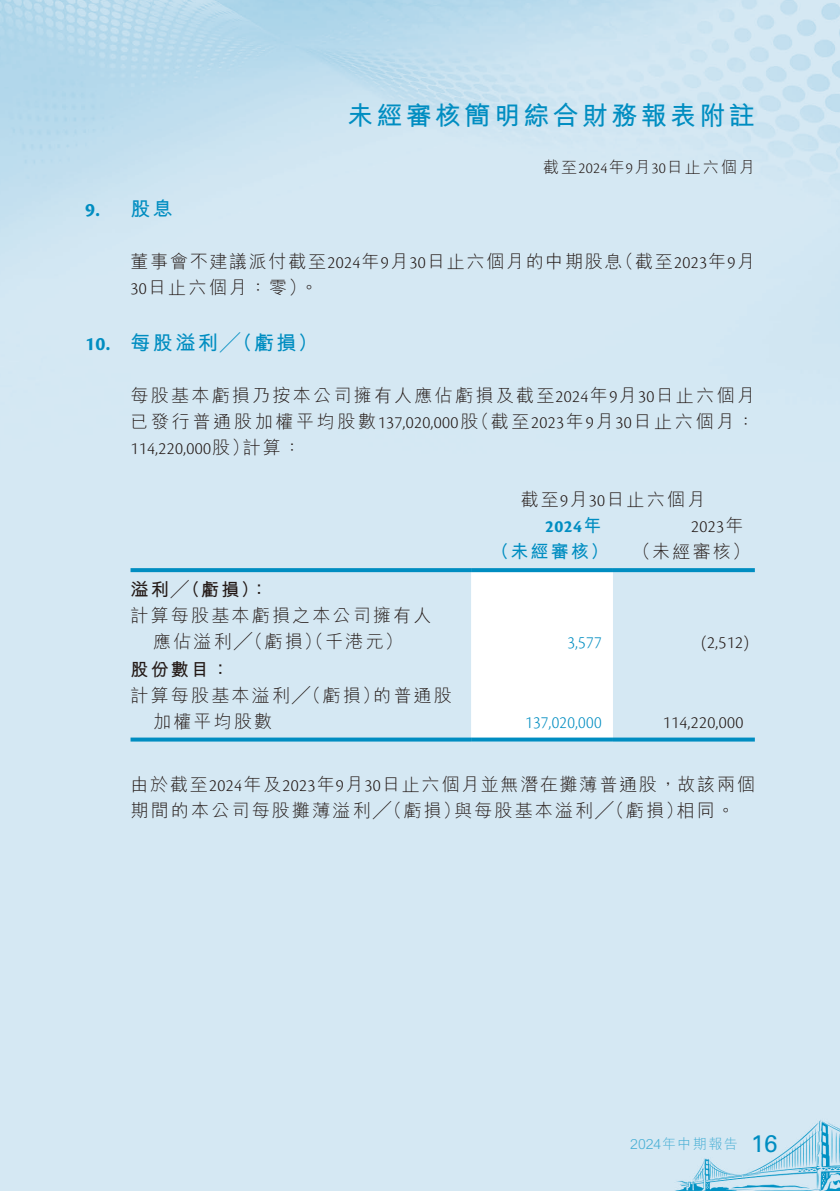
<style>
.page{position:relative;width:840px;height:1191px;background:#fff}
.page>*{position:absolute;margin:0;border:0;box-sizing:border-box;transform-origin:0 0}
.t1{font:700 26px "M Hei HK";letter-spacing:.13em;color:#008dc1}
.t2{font:700 20px "M Hei HK";letter-spacing:.12em;color:#008dc1}
.t3{font:700 20px "Cronos Pro";color:#008dc1}
.t4{font:300 18px/26px "M Hei HK";letter-spacing:.12em;color:#231916}
.t5{font:300 18px/26px "M Hei HK";letter-spacing:.095em;color:#231916}
.t6{font:300 18px "Cronos Pro";letter-spacing:.02em;color:#231916}
.t7{font:300 18px "Cronos Pro";letter-spacing:.02em;color:#008dc1;scale:.95 1}
.t8{font:700 18px "M Hei HK";letter-spacing:.12em;color:#231916}
.t9{font:700 18px "M Hei HK";color:#008dc1}
.t10{font:700 18px "Cronos Pro";color:#008dc1}
.t11{font:300 16px "M Hei HK";letter-spacing:.12em;color:#231916}
.t12{font:300 14px "M Hei HK";letter-spacing:.075em;color:#46aed4}
.s1{font-family:"Cronos Pro"}
.s2{font-family:"M Hei HK"}
.s3{font-family:"Univers LT Std";font-weight:400;font-size:24px;color:#008dc1}
</style>
<div class="page">
<img style="left:0;top:0;width:839px;height:1191px">
<svg style="left:471px;top:572px;width:141px;height:165px"></svg>
<svg style="left:130px;top:568px;width:341px;height:4px"></svg>
<svg style="left:471px;top:568px;width:141px;height:4px"></svg>
<svg style="left:612px;top:568px;width:142px;height:4px"></svg>
<svg style="left:130px;top:737px;width:341px;height:4px"></svg>
<svg style="left:471px;top:737px;width:141px;height:4px"></svg>
<svg style="left:612px;top:737px;width:142px;height:4px"></svg>
<h1 class="t1" style="left:347px;top:97px;width:409px">未經審核簡明綜合財務報表附註</h1>
<p class="t11" style="left:543px;top:159px;width:213px">截至<span class="s1">2024</span>年<span class="s1">9</span>月<span class="s1">30</span>日止六個月</p>
<p class="t3" style="left:85px;top:199px;width:89px">9. <span class="s2">股息</span></p>
<p class="t5" style="left:130px;top:248px;width:625px">董事會不建議派付截至<span class="s1">2024</span>年<span class="s1">9</span>月<span class="s1">30</span>日止六個月的中期股息（截至<span class="s1">2023</span>年<span class="s1">9</span>月<br><span class="s1">30</span>日止六個月：零）。</p>
<p class="t2" style="left:85px;top:328px;width:234px"><span class="s1">10.</span> 每股溢利╱（虧損）</p>
<p class="t4" style="left:130px;top:382px;width:625px">每股基本虧損乃按本公司擁有人應佔虧損及截至<span class="s1">2024</span>年<span class="s1">9</span>月<span class="s1">30</span>日止六個月已發行普通股加權平均股數<span class="s1">137,020,000</span>股（截至<span class="s1">2023</span>年<span class="s1">9</span>月<span class="s1">30</span>日止六個月：</p>
<p class="t6" style="left:130px;top:438px;width:172px">114,220,000<span class="s2">股）計算：</span></p>
<p class="t4" style="left:520px;top:486px;width:186px">截至<span class="s1">9</span>月<span class="s1">30</span>日止六個月</p>
<p class="t10" style="left:545px;top:516px;width:58px">2024<span class="s2">年</span></p>
<p class="t6" style="left:690px;top:516px;width:54px">2023<span class="s2">年</span></p>
<p class="t9" style="left:491px;top:539px;width:119px">（未經審核）</p>
<p class="t4" style="left:632px;top:538px;width:119px">（未經審核）</p>
<p class="t8" style="left:130px;top:576px;width:139px">溢利╱（虧損）：</p>
<p class="t4" style="left:130px;top:602px;width:302px;text-align:center">計算每股基本虧損之本公司擁有人應佔溢利╱（虧損）（千港元）</p>
<p class="t7" style="left:567px;top:632px;width:37px">3,577</p>
<p class="t6" style="left:700px;top:632px;width:49px">(2,512)</p>
<p class="t8" style="left:130px;top:656px;width:100px">股份數目：</p>
<p class="t4" style="left:153px;top:682px;width:300px;text-indent:-23px">計算每股基本溢利╱（虧損）的普通股加權平均股數</p>
<p class="t7" style="left:525px;top:712px;width:82px">137,020,000</p>
<p class="t6" style="left:662px;top:712px;width:82px">114,220,000</p>
<p class="t4" style="left:130px;top:771px;width:625px">由於截至<span class="s1">2024</span>年及<span class="s1">2023</span>年<span class="s1">9</span>月<span class="s1">30</span>日止六個月並無潛在攤薄普通股，故該兩個期間的本公司每股攤薄溢利╱（虧損）與每股基本溢利╱（虧損）相同。</p>
<p class="t12" style="left:630px;top:1137px;width:149px">2024年中期報告 <span class="s3">16</span></p>
</div>
